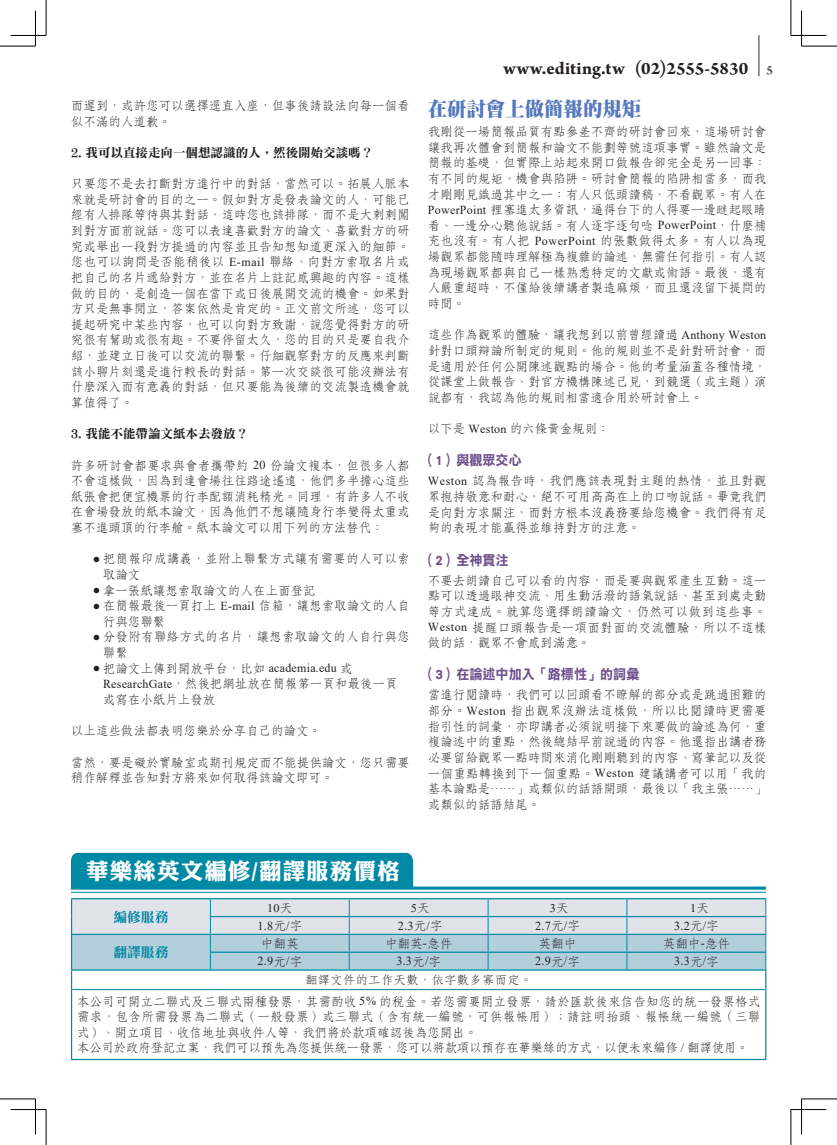
<style>
.page{position:relative;width:837px;height:1145px;background:#fff}
.page>*{position:absolute;margin:0;border:0;box-sizing:border-box;transform-origin:0 0}
.t1{font:22.5px "DF Li King Hei Std W8";letter-spacing:.05em;color:#fff}
.t2{font:20px "DF Ming Std W12";color:#5679bd}
.t3{font:700 18.75px "Arno Pro";letter-spacing:.005em;color:#231f20}
.t4{font:13.75px "DF Li Hei Std W7";color:#6e508d;scale:.95 1}
.t5{font:13.75px "DF Li Song Std W7";color:#0089a4}
.t6{font:12.5px/15.6px "DF Fang Song Std W4";letter-spacing:.005em;color:#231f20;text-align:justify}
.t7{font:12.5px/15.6px "DF Fang Song Std W4";letter-spacing:.025em;color:#231f20}
.t8{font:12.5px "DF Li Song Std W7";color:#231f20}
.t9{font:12.25px "Times New Roman";color:#231f20}
.t10{font:11.88px "DF Fang Song Std W4";letter-spacing:.01em;color:#231f20;scale:1.05 1}
.t11{font:11.62px "Times New Roman";color:#231f20;scale:1.05 1}
.s1{font-family:"Times New Roman";font-size:12.25px}
.s2{font-family:"Times New Roman"}
.s3{font-size:13.75px;color:#57585a}
.s4{font-family:"DF Fang Song Std W4";font-size:11.88px}
.s5{font-family:"DF Fang Song Std W4";font-size:12.5px}
</style>
<div class="page">
<hr style="left:758px;top:35px;width:1px;height:41px;background:#57585a">
<div style="left:71px;top:853px;width:342px;height:33px;background:#0089a4"></div>
<hr style="left:71px;top:886px;width:694px;height:3px;background:#0089a4">
<hr style="left:71px;top:891px;width:694px;height:1px;background:#0089a4">
<svg style="left:71px;top:898px;width:695px;height:91px"></svg>
<hr style="left:71px;top:989px;width:1px;height:69px;background:#0089a4">
<hr style="left:72px;top:989px;width:138px;height:1px;background:#0089a4">
<hr style="left:210px;top:989px;width:139px;height:1px;background:#0089a4">
<hr style="left:349px;top:989px;width:139px;height:1px;background:#0089a4">
<hr style="left:488px;top:989px;width:138px;height:1px;background:#0089a4">
<hr style="left:626px;top:989px;width:138px;height:1px;background:#0089a4">
<hr style="left:71px;top:1058px;width:139px;height:2px;background:#0089a4">
<hr style="left:210px;top:1058px;width:139px;height:2px;background:#0089a4">
<hr style="left:349px;top:1058px;width:139px;height:2px;background:#0089a4">
<hr style="left:488px;top:1058px;width:138px;height:2px;background:#0089a4">
<hr style="left:626px;top:1058px;width:140px;height:2px;background:#0089a4">
<hr style="left:764px;top:989px;width:2px;height:69px;background:#0089a4">
<hr style="left:0;top:46px;width:35px;height:1px;background:#000">
<hr style="left:801px;top:46px;width:35px;height:1px;background:#000">
<hr style="left:0;top:1098px;width:35px;height:1px;background:#000">
<hr style="left:801px;top:1098px;width:35px;height:1px;background:#000">
<hr style="left:46px;top:0;width:1px;height:35px;background:#000">
<hr style="left:46px;top:1109px;width:1px;height:35px;background:#000">
<hr style="left:790px;top:0;width:1px;height:35px;background:#000">
<hr style="left:790px;top:1109px;width:1px;height:35px;background:#000">
<hr style="left:11px;top:35px;width:35px;height:1px;background:#000">
<hr style="left:790px;top:35px;width:36px;height:1px;background:#000">
<hr style="left:11px;top:1109px;width:35px;height:1px;background:#000">
<hr style="left:790px;top:1109px;width:36px;height:1px;background:#000">
<hr style="left:35px;top:11px;width:1px;height:35px;background:#000">
<hr style="left:35px;top:1098px;width:1px;height:36px;background:#000">
<hr style="left:801px;top:11px;width:1px;height:35px;background:#000">
<hr style="left:801px;top:1098px;width:1px;height:36px;background:#000">
<p class="t6" style="left:71px;top:97px;width:340px">而遲到，或許您可以選擇逕直入座，但事後請設法向每一個看似不滿的人道歉。</p>
<p class="t8" style="left:71px;top:146px;width:304px">2. 我可以直接走向一個想認識的人，然後開始交談嗎？</p>
<p class="t6" style="left:71px;top:176px;width:340px">只要您不是去打斷對方進行中的對話，當然可以。拓展人脈本來就是研討會的目的之一。假如對方是發表論文的人，可能已經有人排隊等待與其對話，這時您也該排隊，而不是大剌剌闖到對方面前說話。您可以表達喜歡對方的論文、喜歡對方的研究或舉出一段對方提過的內容並且告知想知道更深入的細節。您也可以詢問是否能稍後以 <span class="s1">E-mail</span> 聯絡、向對方索取名片或把自己的名片遞給對方，並在名片上註記感興趣的內容。這樣做的目的，是創造一個在當下或日後展開交流的機會。如果對方只是無事閒立，答案依然是肯定的。正文前文所述，您可以提起研究中某些內容，也可以向對方致謝，說您覺得對方的研究很有幫助或很有趣。不要停留太久，您的目的只是要自我介紹，並建立日後可以交流的聯繫。仔細觀察對方的反應來判斷該小聊片刻還是進行較長的對話。第一次交談很可能沒辦法有什麼深入而有意義的對話，但只要能為後續的交流製造機會就算值得了。</p>
<p class="t8" style="left:71px;top:427px;width:179px">3. 我能不能帶論文紙本去發放？</p>
<p class="t6" style="left:71px;top:457px;width:340px">許多研討會都要求與會者攜帶約 <span class="s1">20</span> 份論文複本，但很多人都不會這樣做，因為到達會場往往路途遙遠，他們多半擔心這些紙張會把便宜機票的行李配額消耗精光。同理，有許多人不收在會場發放的紙本論文，因為他們不想讓隨身行李變得太重或塞不進頭頂的行李艙。紙本論文可以用下列的方法替代：</p>
<p class="t7" style="left:103px;top:551px;width:308px;text-indent:-10px"><span class="s2">●</span> 把簡報印成講義，並附上聯繫方式讓有需要的人可以索取論文</p>
<p class="t6" style="left:93px;top:582px;width:224px"><span class="s2">●</span> 拿一張紙讓想索取論文的人在上面登記</p>
<p class="t6" style="left:103px;top:597px;width:308px;text-indent:-10px"><span class="s2">●</span> 在簡報最後一頁打上 <span class="s1">E-mail</span> 信箱，讓想索取論文的人自行與您聯繫</p>
<p class="t7" style="left:103px;top:629px;width:308px;text-indent:-10px"><span class="s2">●</span> 分發附有聯絡方式的名片，讓想索取論文的人自行與您聯繫</p>
<p class="t6" style="left:103px;top:660px;width:296px;text-align:left;text-indent:-10px"><span class="s2">●</span> 把論文上傳到開放平台，比如 <span class="s1">academia.edu</span> 或<br><span class="s1">ResearchGate</span>，然後把網址放在簡報第一頁和最後一頁或寫在小紙片上發放</p>
<p class="t6" style="left:71px;top:722px;width:251px">以上這些做法都表明您樂於分享自己的論文。</p>
<p class="t6" style="left:71px;top:754px;width:340px">當然，要是礙於實驗室或期刊規定而不能提供論文，您只需要稍作解釋並告知對方將來如何取得該論文即可。</p>
<h3 class="t3" style="left:503px;top:58px;width:271px">www.editing.tw (02)2555-5830 <span class="s3">5</span></h3>
<h2 class="t2" style="left:427px;top:98px;width:215px">在研討會上做簡報的規矩</h2>
<p class="t6" style="left:427px;top:124px;width:340px">我剛從一場簡報品質有點參差不齊的研討會回來，這場研討會讓我再次體會到簡報和論文不能劃等號這項事實。雖然論文是簡報的基礎，但實際上站起來開口做報告卻完全是另一回事：有不同的規矩、機會與陷阱。研討會簡報的陷阱相當多，而我才剛剛見識過其中之一：有人只低頭讀稿，不看觀眾。有人在<span class="s1">PowerPoint</span> 裡塞進太多資訊，逼得台下的人得要一邊瞇起眼睛看、一邊分心聽他說話。有人逐字逐句唸 <span class="s1">PowerPoint</span>，什麼補充也沒有。有人把 <span class="s1">PowerPoint</span> 的張數做得太多。有人以為現場觀眾都能隨時理解極為複雜的論述，無需任何指引。有人認為現場觀眾都與自己一樣熟悉特定的文獻或術語。最後，還有人嚴重超時，不僅給後續講者製造麻煩，而且還沒留下提問的時間。</p>
<p class="t6" style="left:427px;top:327px;width:340px">這些作為觀眾的體驗，讓我想到以前曾經讀過 <span class="s1">Anthony Weston</span>針對口頭辯論所制定的規則。他的規則並不是針對研討會，而是適用於任何公開陳述觀點的場合。他的考量涵蓋各種情境，從課堂上做報告、對官方機構陳述己見，到競選（或主題）演說都有，我認為他的規則相當適合用於研討會上。</p>
<p class="t6" style="left:427px;top:420px;width:183px">以下是 <span class="s1">Weston</span> 的六條黃金規則：</p>
<p class="t4" style="left:421px;top:453px;width:107px">（1）與觀眾交心</p>
<p class="t6" style="left:427px;top:473px;width:340px"><span class="s1">Weston</span> 認為報告時，我們應該表現對主題的熱情，並且對觀眾抱持敬意和耐心，絕不可用高高在上的口吻說話。畢竟我們是向對方求關注，而對方根本沒義務要給您機會。我們得有足夠的表現才能贏得並維持對方的注意。</p>
<p class="t4" style="left:421px;top:552px;width:93px">（2）全神貫注</p>
<p class="t6" style="left:427px;top:572px;width:340px">不要去朗讀自己可以看的內容，而是要與觀眾產生互動。這一點可以透過眼神交流、用生動活潑的語氣說話、甚至到處走動等方式達成。就算您選擇朗讀論文，仍然可以做到這些事。<span class="s1">Weston</span> 提醒口頭報告是一項面對面的交流體驗，所以不這樣做的話，觀眾不會感到滿意。</p>
<p class="t4" style="left:421px;top:667px;width:230px">（3）在論述中加入「路標性」的詞彙</p>
<p class="t6" style="left:427px;top:687px;width:340px">當進行閱讀時，我們可以回頭看不瞭解的部分或是跳過困難的部分。<span class="s1">Weston</span> 指出觀眾沒辦法這樣做，所以比閱讀時更需要指引性的詞彙，亦即講者必須說明接下來要做的論述為何，重複論述中的重點，然後總結早前說過的內容。他還指出講者務必要留給觀眾一點時間來消化剛剛聽到的內容、寫筆記以及從一個重點轉換到下一個重點。<span class="s1">Weston</span> 建議講者可以用「我的基本論點是⋯⋯」或類似的話語開頭，最後以「我主張⋯⋯」或類似的話語結尾。</p>
<h1 class="t1" style="left:86px;top:859px;width:315px">華樂絲英文編修/翻譯服務價格</h1>
<p class="t5" style="left:113px;top:909px;width:56px">編修服務</p>
<p class="t11" style="left:267px;top:899px;width:25px">10<span class="s4">天</span></p>
<p class="t11" style="left:411px;top:899px;width:19px">5<span class="s4">天</span></p>
<p class="t11" style="left:549px;top:899px;width:19px">3<span class="s4">天</span></p>
<p class="t11" style="left:690px;top:899px;width:19px">1<span class="s4">天</span></p>
<p class="t9" style="left:257px;top:916px;width:46px">1.8<span class="s5">元</span>/<span class="s5">字</span></p>
<p class="t9" style="left:398px;top:916px;width:46px">2.3<span class="s5">元</span>/<span class="s5">字</span></p>
<p class="t9" style="left:535px;top:916px;width:46px">2.7<span class="s5">元</span>/<span class="s5">字</span></p>
<p class="t9" style="left:673px;top:916px;width:46px">3.2<span class="s5">元</span>/<span class="s5">字</span></p>
<p class="t6" style="left:261px;top:935px;width:39px">中翻英</p>
<p class="t6" style="left:385px;top:935px;width:69px">中翻英<span class="s1">-</span>急件</p>
<p class="t6" style="left:538px;top:935px;width:39px">英翻中</p>
<p class="t6" style="left:662px;top:935px;width:69px">英翻中<span class="s1">-</span>急件</p>
<p class="t9" style="left:257px;top:952px;width:46px">2.9<span class="s5">元</span>/<span class="s5">字</span></p>
<p class="t9" style="left:396px;top:952px;width:46px">3.3<span class="s5">元</span>/<span class="s5">字</span></p>
<p class="t9" style="left:535px;top:952px;width:46px">2.9<span class="s5">元</span>/<span class="s5">字</span></p>
<p class="t9" style="left:673px;top:952px;width:46px">3.3<span class="s5">元</span>/<span class="s5">字</span></p>
<p class="t10" style="left:305px;top:973px;width:218px">翻譯文件的工作天數，依字數多寡而定。</p>
<p class="t6" style="left:77px;top:993px;width:684px;text-align:left">本公司可開立二聯式及三聯式兩種發票，其需酌收 <span class="s1">5%</span> 的稅金。若您需要開立發票，請於匯款後來信告知您的統一發票格式需求，包含所需發票為二聯式（一般發票）或三聯式（含有統一編號，可供報帳用）；請註明抬頭、報帳統一編號（三聯式）、開立項目、收信地址與收件人等，我們將於款項確認後為您開出。<br>本公司於政府登記立案，我們可以預先為您提供統一發票，您可以將款項以預存在華樂絲的方式，以便未來編修 <span class="s1">/</span> 翻譯使用。</p>
<p class="t5" style="left:113px;top:944px;width:56px">翻譯服務</p>
</div>
